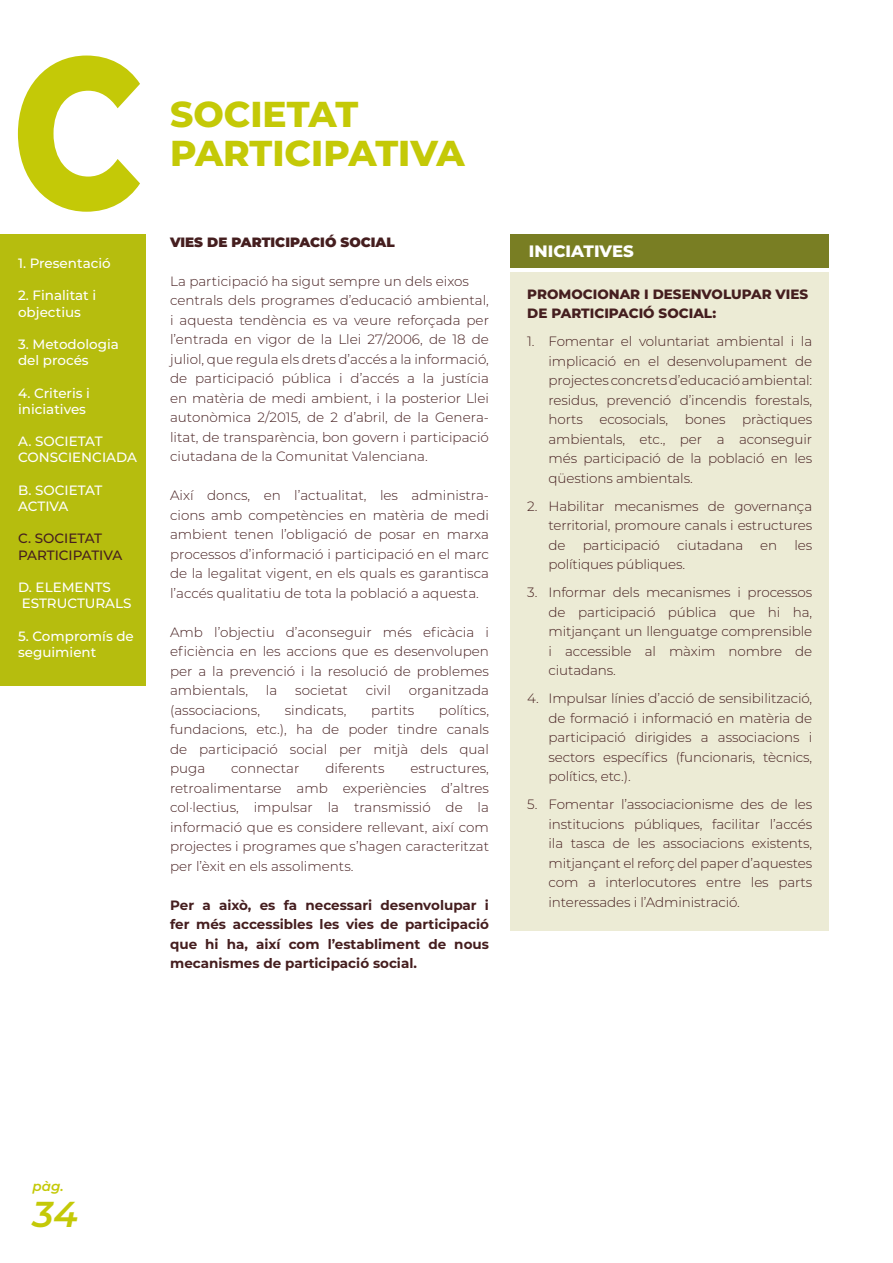
<style>
.page{position:relative;width:893px;height:1263px;background:#fff}
.page>*{position:absolute;margin:0;border:0;box-sizing:border-box;transform-origin:0 0}
.t1{font:800 214.5px "Montserrat";color:#c4c907;scale:.83 1}
.t2{font:800 36px "Montserrat";color:#c4c907}
.t3{font:italic 600 36px "Montserrat";color:#c4c907}
.t4{font:800 16.5px "Montserrat";color:#fff}
.t5{font:300 13.5px/19.5px "Montserrat";color:#451e1f;text-align:justify}
.t6{font:500 13.5px/16.2px "Montserrat";color:#fff}
.t7{font:700 13.5px/19.5px "Montserrat";color:#451e1f;text-align:justify}
.t8{font:800 13.5px/19.5px "Montserrat";color:#451e1f}
.t9{font:900 13.5px "Montserrat";color:#451e1f}
.t10{font:500 13.5px/16.2px "Montserrat";color:#451e1f}
.t11{font:italic 600 13.5px "Montserrat";color:#c4c907}
</style>
<div class="page">
<div style="left:0;top:234px;width:146px;height:452px;background:#b6bd0e"></div>
<div style="left:510px;top:234px;width:319px;height:33px;background:#797e23"></div>
<div style="left:510px;top:272px;width:319px;height:659px;background:#ecebd5"></div>
<h1 class="t1" style="left:12px;top:-25px;width:160px">C</h1>
<p class="t6" style="left:18px;top:255px;width:94px">1. Presentació</p>
<p class="t6" style="left:18px;top:287px;width:80px">2. Finalitat i objectius</p>
<p class="t6" style="left:18px;top:336px;width:102px">3. Metodologia del procés</p>
<p class="t6" style="left:18px;top:384px;width:73px">4. Criteris i iniciatives</p>
<p class="t6" style="left:18px;top:433px;width:120px">A. SOCIETAT<br>CONSCIENCIADA</p>
<p class="t6" style="left:18px;top:481px;width:86px">B. SOCIETAT<br>ACTIVA</p>
<p class="t10" style="left:18px;top:530px;width:106px">C. SOCIETAT<br>PARTICIPATIVA</p>
<p class="t6" style="left:18px;top:579px;width:115px">D. ELEMENTS<br>ESTRUCTURALS</p>
<p class="t6" style="left:18px;top:627px;width:117px">5. Compromís de seguimient</p>
<h2 class="t2" style="left:170px;top:88px;width:190px">SOCIETAT</h2>
<h2 class="t2" style="left:170px;top:127px;width:296px">PARTICIPATIVA</h2>
<p class="t9" style="left:170px;top:232px;width:226px">VIES DE PARTICIPACIÓ SOCIAL</p>
<p class="t5" style="left:170px;top:271px;width:320px;text-align:left">La participació ha sigut sempre un dels eixos centrals dels programes d’educació ambiental, i aquesta tendència es va veure reforçada per l’entrada en vigor de la Llei 27/2006, de 18 de juliol, que regula els drets d’accés a la informació, de participació pública i d’accés a la justícia en matèria de medi ambient, i la posterior Llei autonòmica 2/2015, de 2 d’abril, de la Genera&shy;litat, de transparència, bon govern i participació ciutadana de la Comunitat Valenciana.</p>
<p class="t5" style="left:170px;top:485px;width:320px">Així doncs, en l’actualitat, les administra&shy;cions amb competències en matèria de medi ambient tenen l’obligació de posar en marxa processos d’informació i participació en el marc de la legalitat vigent, en els quals es garantisca l’accés qualitatiu de tota la població a aquesta.</p>
<p class="t5" style="left:170px;top:622px;width:320px">Amb l’objectiu d’aconseguir més eficàcia i eficiència en les accions que es desenvolupen per a la prevenció i la resolució de problemes ambientals,</p>
<p class="t5" style="left:266px;top:680px;width:13px">la</p>
<p class="t5" style="left:295px;top:680px;width:54px">societat</p>
<p class="t5" style="left:366px;top:680px;width:27px">civil</p>
<p class="t5" style="left:409px;top:680px;width:82px">organitzada</p>
<p class="t5" style="left:170px;top:700px;width:320px;text-indent:269px">polítics, fundacions, etc.), ha de poder tindre canals de participació social per mitjà dels qual puga</p>
<p class="t5" style="left:170px;top:700px;width:92px">(associacions,</p>
<p class="t5" style="left:285px;top:700px;width:63px">sindicats,</p>
<p class="t5" style="left:371px;top:700px;width:45px">partits</p>
<p class="t5" style="left:231px;top:758px;width:70px">connectar</p>
<p class="t5" style="left:325px;top:758px;width:61px">diferents</p>
<p class="t5" style="left:170px;top:758px;width:320px;text-indent:240px">estructures, retroalimentarse amb experiències d’altres col·lectius, impulsar la transmissió de la informació que es considere rellevant, així com projectes i programes que s’hagen caracteritzat per l’èxit en els assoliments.</p>
<p class="t7" style="left:170px;top:895px;width:320px">Per a això, es fa necessari desenvolupar i fer més accessibles les vies de participació que hi ha, així com l’establiment de nous mecanismes de participació social.</p>
<p class="t4" style="left:529px;top:239px;width:106px">INICIATIVES</p>
<p class="t8" style="left:527px;top:284px;width:282px">PROMOCIONAR I DESENVOLUPAR VIES<br>DE PARTICIPACIÓ SOCIAL:</p>
<p class="t5" style="left:549px;top:331px;width:265px;text-indent:-21px">1. Fomentar el voluntariat ambiental i la implicació en el desenvolupament de projectes concrets d’educació ambiental: residus, prevenció d’incendis forestals, horts ecosocials, bones pràctiques ambientals, etc., per a aconseguir més participació de la població en les qüestions ambientals.</p>
<p class="t5" style="left:549px;top:496px;width:265px;text-indent:-21px">2. Habilitar mecanismes de governança territorial, promoure canals i estructures de</p>
<p class="t5" style="left:583px;top:535px;width:79px">participació</p>
<p class="t5" style="left:677px;top:535px;width:68px">ciutadana</p>
<p class="t5" style="left:760px;top:535px;width:19px">en</p>
<p class="t5" style="left:794px;top:535px;width:19px">les</p>
<p class="t5" style="left:549px;top:554px;width:138px">polítiques públiques.</p>
<p class="t5" style="left:549px;top:582px;width:265px;text-indent:-21px">3. Informar dels mecanismes i processos de participació pública que hi ha, mitjançant un llenguatge comprensible i accessible al màxim nombre de ciutadans.</p>
<p class="t5" style="left:549px;top:688px;width:265px;text-indent:-21px">4. Impulsar línies d’acció de sensibilització, de formació i informació en matèria de participació dirigides a associacions i sectors específics (funcionaris, tècnics, polítics, etc.).</p>
<p class="t5" style="left:549px;top:794px;width:265px;text-indent:-21px">5. Fomentar l’associacionisme des de les institucions públiques, facilitar l’accés ila tasca de les associacions existents, mitjançant el reforç del paper d’aquestes com a interlocutores entre les parts interessades i l’Administració.</p>
<p class="t11" style="left:33px;top:1176px;width:33px">pàg.</p>
<h2 class="t3" style="left:33px;top:1189px;width:47px">34</h2>
</div>
